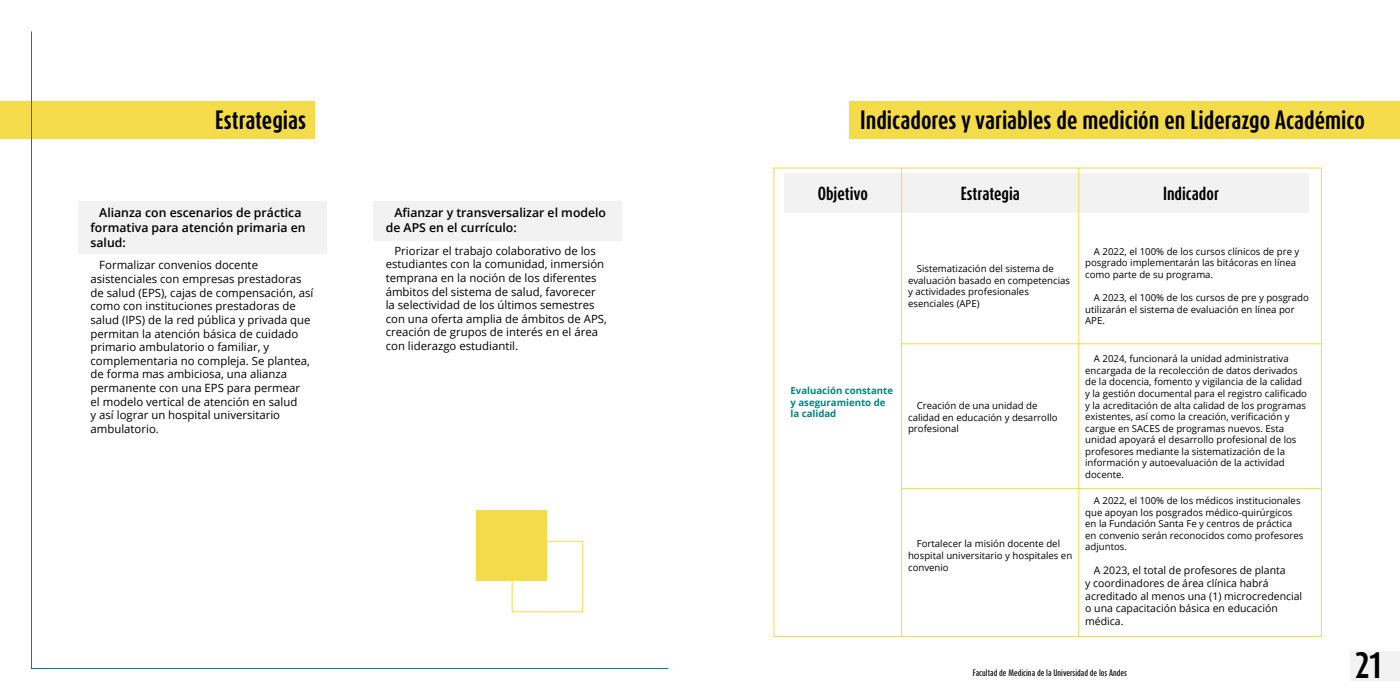
<style>
.page{position:relative;width:1400px;height:700px;background:#fff}
.page>*{position:absolute;margin:0;border:0;box-sizing:border-box;transform-origin:0 0}
.t1{font:700 30.62px "Dax Compact Pro";color:#000}
.t2{font:700 22.05px "Dax Compact Pro";color:#000}
.t3{font:700 15.75px "Dax Compact Pro";color:#000}
.t4{font:600 12.25px/14.7px "Open Sans";color:#000}
.t5{font:11.38px/13.7px "Open Sans";color:#000}
.t6{font:10.5px/12.6px "Open Sans";color:#000}
.t7{font:9.62px/11.5px "Open Sans";color:#000}
.t8{font:700 9.62px/11.5px "Open Sans";color:#00857c}
.t9{font:500 7.88px "Dax Compact Pro";color:#000}
</style>
<div class="page">
<div style="left:1350px;top:651px;width:50px;height:30px;background:#f2f2f2"></div>
<div style="left:0;top:101px;width:314px;height:38px;background:#f4db49"></div>
<div style="left:850px;top:101px;width:550px;height:38px;background:#f4db49"></div>
<div style="left:784px;top:173px;width:118px;height:40px;background:#f2f2f2"></div>
<div style="left:901px;top:173px;width:178px;height:40px;background:#f2f2f2"></div>
<div style="left:1078px;top:173px;width:231px;height:40px;background:#f2f2f2"></div>
<svg style="left:31px;top:31px;width:638px;height:638px"></svg>
<hr style="left:901px;top:168px;width:1px;height:469px;background:#f4db49">
<hr style="left:1078px;top:168px;width:1px;height:469px;background:#f4db49">
<hr style="left:902px;top:343px;width:419px;height:1px;background:#f4db49">
<hr style="left:902px;top:488px;width:419px;height:1px;background:#f4db49">
<div style="left:476px;top:510px;width:71px;height:71px;background:#f4db49"></div>
<div style="left:512px;top:541px;width:71px;height:71px;border:1px solid #f4db49"></div>
<h2 class="t2" style="left:215px;top:105px;width:93px">Estrategias</h2>
<h2 class="t2" style="left:860px;top:105px;width:506px">Indicadores y variables de medición en Liderazgo Académico</h2>
<p class="t4" style="left:91px;top:205px;width:217px;text-indent:9px">Alianza con escenarios de práctica formativa para atención primaria en salud:</p>
<p class="t5" style="left:91px;top:258px;width:224px;text-indent:9px">Formalizar convenios docente asistenciales con empresas prestadoras de salud (EPS), cajas de compensación, así como con instituciones prestadoras de salud (IPS) de la red pública y privada que permitan la atención básica de cuidado primario ambulatorio o familiar, y complementaria no compleja. Se plantea, de forma mas ambiciosa, una alianza permanente con una EPS para permear<br>el modelo vertical de atención en salud<br>y así lograr un hospital universitario ambulatorio.</p>
<p class="t4" style="left:386px;top:205px;width:222px;text-indent:9px">Afianzar y transversalizar el modelo de APS en el currículo:</p>
<p class="t5" style="left:386px;top:243px;width:223px;text-indent:9px">Priorizar el trabajo colaborativo de los estudiantes con la comunidad, inmersión temprana en la noción de los diferentes ámbitos del sistema de salud, favorecer la selectividad de los últimos semestres con una oferta amplia de ámbitos de APS, creación de grupos de interés en el área con liderazgo estudiantil.</p>
<h3 class="t3" style="left:818px;top:183px;width:52px">Objetivo</h3>
<h3 class="t3" style="left:961px;top:183px;width:61px">Estrategia</h3>
<h3 class="t3" style="left:1163px;top:183px;width:57px">Indicador</h3>
<p class="t8" style="left:791px;top:385px;width:104px">Evaluación constante y aseguramiento de la calidad</p>
<p class="t7" style="left:908px;top:263px;width:164px;text-indent:9px">Sistematización del sistema de evaluación basado en competencias y actividades profesionales esenciales (APE)</p>
<p class="t7" style="left:908px;top:400px;width:151px;text-indent:9px">Creación de una unidad de calidad en educación y desarrollo profesional</p>
<p class="t7" style="left:908px;top:538px;width:166px;text-indent:9px">Fortalecer la misión docente del hospital universitario y hospitales en convenio</p>
<p class="t7" style="left:1085px;top:245px;width:216px;text-indent:9px">A 2022, el 100% de los cursos clínicos de pre y posgrado implementarán las bitácoras en línea como parte de su programa.</p>
<p class="t7" style="left:1085px;top:292px;width:225px;text-indent:9px">A 2023, el 100% de los cursos de pre y posgrado utilizarán el sistema de evaluación en línea por<br>APE.</p>
<p class="t7" style="left:1085px;top:353px;width:223px;text-indent:9px">A 2024, funcionará la unidad administrativa encargada de la recolección de datos derivados de la docencia, fomento y vigilancia de la calidad y la gestión documental para el registro calificado y la acreditación de alta calidad de los programas existentes, así como la creación, verificación y cargue en SACES de programas nuevos. Esta unidad apoyará el desarrollo profesional de los profesores mediante la sistematización de la información y autoevaluación de la actividad docente.</p>
<p class="t7" style="left:1085px;top:495px;width:220px;text-indent:9px">A 2022, el 100% de los médicos institucionales que apoyan los posgrados médico-quirúrgicos en la Fundación Santa Fe y centros de práctica en convenio serán reconocidos como profesores adjuntos.</p>
<p class="t6" style="left:1085px;top:564px;width:219px;text-indent:9px">A 2023, el total de profesores de planta<br>y coordinadores de área clínica habrá acreditado al menos una (1) microcredencial o una capacitación básica en educación médica.</p>
<p class="t9" style="left:973px;top:668px;width:156px">Facultad de Medicina de la Universidad de los Andes</p>
<h1 class="t1" style="left:1355px;top:645px;width:27px">21</h1>
</div>
